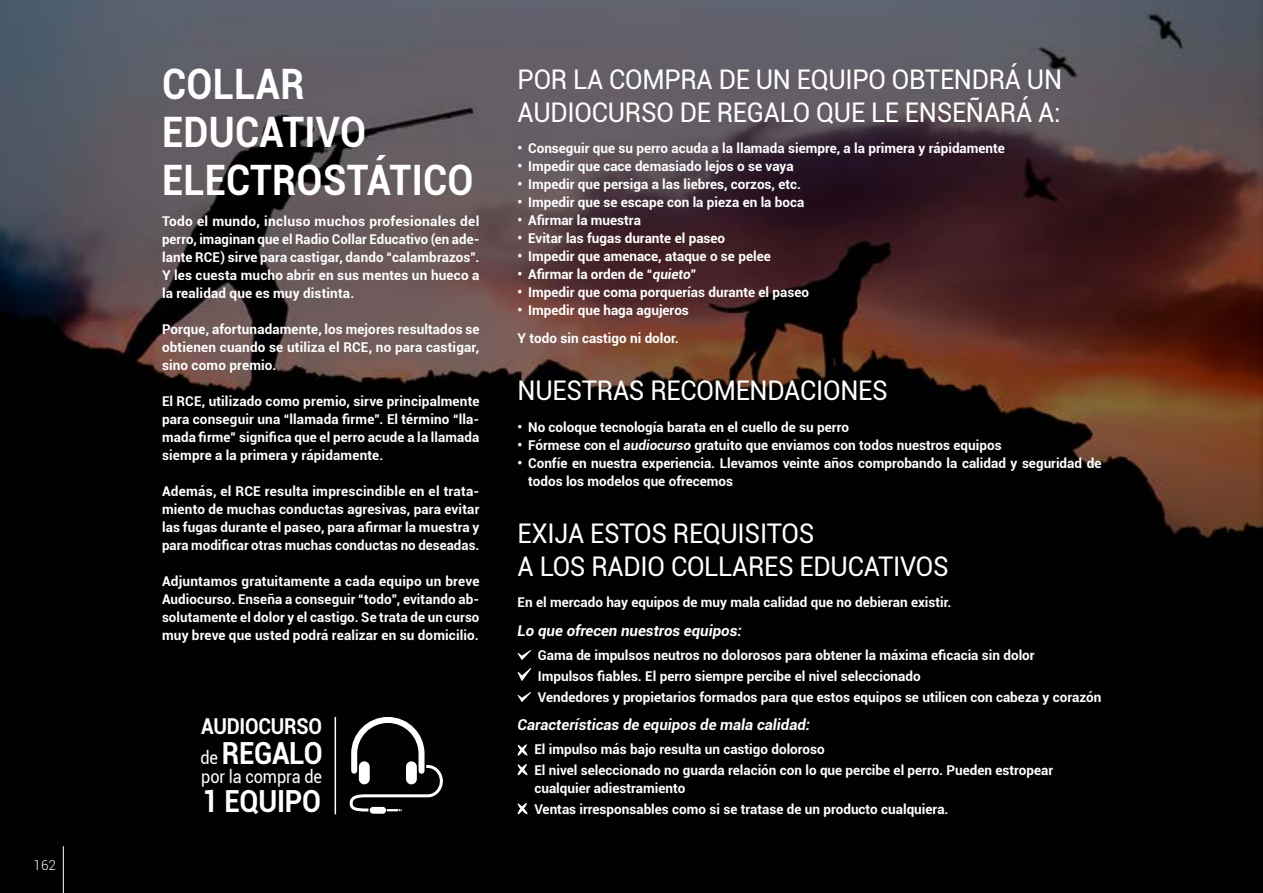
<style>
.page{position:relative;width:1263px;height:893px;background:#fff}
.page>*{position:absolute;margin:0;border:0;box-sizing:border-box;transform-origin:0 0}
.t1{font:700 42px "Roboto";letter-spacing:.01em;color:#fff;scale:.9 1}
.t2{font:700 30.45px "Roboto";letter-spacing:-.01em;color:#fff;scale:.9 1}
.t3{font:27px "Roboto";letter-spacing:-.01em;color:#fff;scale:.95 1}
.t4{font:700 21.9px "Roboto";letter-spacing:-.01em;color:#fff;scale:.9 1}
.t5{font:18.15px "Roboto";letter-spacing:-.01em;color:#fff;scale:.9 1}
.t6{font:italic 700 15px "Roboto";color:#fff}
.Texto_9-12_-_justif{font:700 13.5px/18px "Roboto";color:#fff;text-align:justify}
.Numeración_gris{font:300 13.5px "Roboto";color:#fff}
.s1{font-weight:400;font-size:18.15px}
.s2{font-style:italic}
</style>
<div class="page">
<img style="left:0;top:0;width:1258px;height:893px">
<div style="left:1258px;top:0;width:5px;height:893px;background:#000;opacity:.43"></div>
<hr style="left:63px;top:846px;width:1px;height:47px;background:#fff">
<svg style="left:517px;top:650px;width:14px;height:10px"></svg>
<svg style="left:517px;top:668px;width:14px;height:13px"></svg>
<svg style="left:517px;top:692px;width:14px;height:10px"></svg>
<svg style="left:517px;top:744px;width:11px;height:12px"></svg>
<svg style="left:517px;top:764px;width:11px;height:12px"></svg>
<svg style="left:517px;top:803px;width:11px;height:12px"></svg>
<svg style="left:370px;top:807px;width:16px;height:7px"></svg>
<svg style="left:348px;top:714px;width:96px;height:99px"></svg>
<hr style="left:335px;top:717px;width:1px;height:97px;background:#fff">
<p class="Numeración_gris" style="left:34px;top:856px;width:24px">162</p>
<p class="t1" style="left:162px;top:54px;width:160px">COLLAR</p>
<p class="t1" style="left:162px;top:102px;width:228px">EDUCATIVO</p>
<p class="t1" style="left:162px;top:150px;width:348px">ELECTROSTÁTICO</p>
<p class="Texto_9-12_-_justif" style="left:162px;top:212px;width:319px">Todo el mundo, incluso muchos profesionales del perro, imaginan que el Radio Collar Educativo (en ade&shy;lante RCE) sirve para castigar, dando “calambrazos”.<br>Y les cuesta mucho abrir en sus mentes un hueco a la realidad que es muy distinta.</p>
<p class="Texto_9-12_-_justif" style="left:162px;top:320px;width:319px">Porque, afortunadamente, los mejores resultados se obtienen cuando se utiliza el RCE, no para castigar, sino como premio.</p>
<p class="Texto_9-12_-_justif" style="left:162px;top:392px;width:319px">El RCE, utilizado como premio, sirve principalmente para conseguir una “llamada firme”. El término “lla&shy;mada firme” significa que el perro acude a la llamada siempre a la primera y rápidamente.</p>
<p class="Texto_9-12_-_justif" style="left:162px;top:482px;width:319px">Además, el RCE resulta imprescindible en el trata&shy;miento de muchas conductas agresivas, para evitar las fugas durante el paseo, para afirmar la muestra y para modificar otras muchas conductas no deseadas.</p>
<p class="Texto_9-12_-_justif" style="left:162px;top:572px;width:319px">Adjuntamos gratuitamente a cada equipo un breve Audiocurso. Enseña a conseguir “todo”, evitando ab&shy;solutamente el dolor y el castigo. Se trata de un curso muy breve que usted podrá realizar en su domicilio.</p>
<p class="t4" style="left:201px;top:711px;width:136px">AUDIOCURSO</p>
<p class="t2" style="left:201px;top:731px;width:137px"><span class="s1">de</span> REGALO</p>
<p class="t5" style="left:201px;top:764px;width:136px">por la compra de</p>
<p class="t2" style="left:202px;top:780px;width:133px">1 EQUIPO</p>
<p class="t3" style="left:518px;top:60px;width:575px">POR LA COMPRA DE UN EQUIPO OBTENDRÁ UN</p>
<p class="t3" style="left:518px;top:93px;width:573px">AUDIOCURSO DE REGALO QUE LE ENSEÑARÁ A:</p>
<p class="Texto_9-12_-_justif" style="left:518px;top:139px;width:489px">• Conseguir que su perro acuda a la llamada siempre, a la primera y rápidamente</p>
<p class="Texto_9-12_-_justif" style="left:518px;top:157px;width:277px">• Impedir que cace demasiado lejos o se vaya</p>
<p class="Texto_9-12_-_justif" style="left:518px;top:175px;width:285px">• Impedir que persiga a las liebres, corzos, etc.</p>
<p class="Texto_9-12_-_justif" style="left:518px;top:193px;width:288px">• Impedir que se escape con la pieza en la boca</p>
<p class="Texto_9-12_-_justif" style="left:518px;top:211px;width:125px">• Afirmar la muestra</p>
<p class="Texto_9-12_-_justif" style="left:518px;top:229px;width:209px">• Evitar las fugas durante el paseo</p>
<p class="Texto_9-12_-_justif" style="left:518px;top:247px;width:255px">• Impedir que amenace, ataque o se pelee</p>
<p class="Texto_9-12_-_justif" style="left:518px;top:265px;width:181px">• Afirmar la orden de “<span class="s2">quieto</span>”</p>
<p class="Texto_9-12_-_justif" style="left:518px;top:283px;width:293px">• Impedir que coma porquerías durante el paseo</p>
<p class="Texto_9-12_-_justif" style="left:518px;top:301px;width:173px">• Impedir que haga agujeros</p>
<p class="Texto_9-12_-_justif" style="left:518px;top:329px;width:163px">Y todo sin castigo ni dolor.</p>
<p class="t3" style="left:518px;top:372px;width:391px">NUESTRAS RECOMENDACIONES</p>
<p class="Texto_9-12_-_justif" style="left:518px;top:418px;width:333px">• No coloque tecnología barata en el cuello de su perro</p>
<p class="Texto_9-12_-_justif" style="left:518px;top:436px;width:485px">• Fórmese con el <span class="s2">audiocurso</span> gratuito que enviamos con todos nuestros equipos</p>
<p class="Texto_9-12_-_justif" style="left:528px;top:454px;width:575px;text-indent:-10px">• Confíe en nuestra experiencia. Llevamos veinte años comprobando la calidad y seguridad de todos los modelos que ofrecemos</p>
<p class="t3" style="left:518px;top:514px;width:314px">EXIJA ESTOS REQUISITOS</p>
<p class="t3" style="left:518px;top:547px;width:455px">A LOS RADIO COLLARES EDUCATIVOS</p>
<p class="Texto_9-12_-_justif" style="left:518px;top:593px;width:435px">En el mercado hay equipos de muy mala calidad que no debieran existir.</p>
<p class="t6" style="left:518px;top:620px;width:226px">Lo que ofrecen nuestros equipos:</p>
<p class="Texto_9-12_-_justif" style="left:538px;top:646px;width:498px">Gama de impulsos neutros no dolorosos para obtener la máxima eficacia sin dolor</p>
<p class="Texto_9-12_-_justif" style="left:538px;top:667px;width:384px">Impulsos fiables. El perro siempre percibe el nivel seleccionado</p>
<p class="Texto_9-12_-_justif" style="left:538px;top:688px;width:565px">Vendedores y propietarios formados para que estos equipos se utilicen con cabeza y corazón</p>
<p class="t6" style="left:518px;top:714px;width:294px">Características de equipos de mala calidad:</p>
<p class="Texto_9-12_-_justif" style="left:534px;top:740px;width:292px">El impulso más bajo resulta un castigo doloroso</p>
<p class="Texto_9-12_-_justif" style="left:534px;top:761px;width:520px">El nivel seleccionado no guarda relación con lo que percibe el perro. Pueden estropear</p>
<p class="Texto_9-12_-_justif" style="left:534px;top:779px;width:152px">cualquier adiestramiento</p>
<p class="Texto_9-12_-_justif" style="left:534px;top:800px;width:416px">Ventas irresponsables como si se tratase de un producto cualquiera.</p>
</div>
